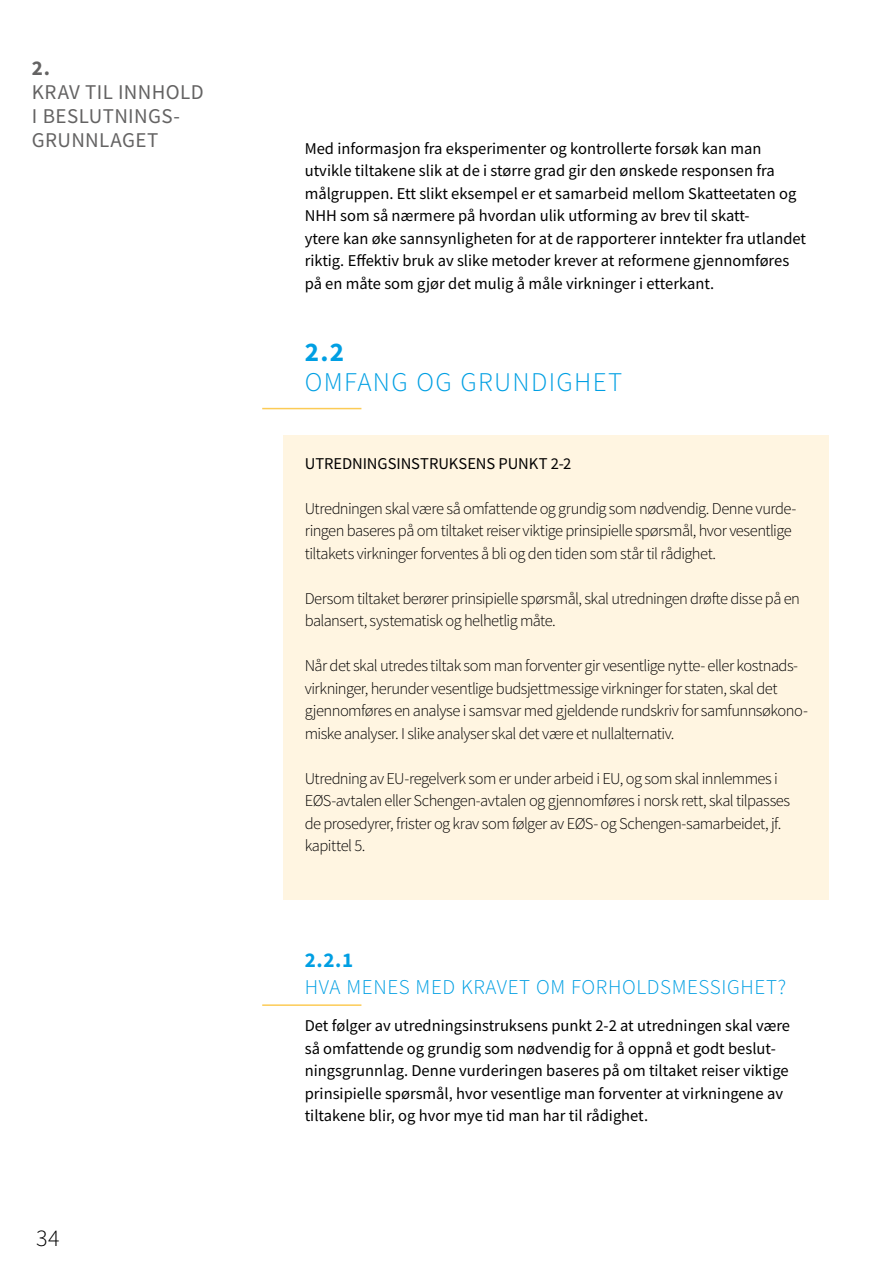
<style>
.page{position:relative;width:893px;height:1263px;background:#fff}
.page>*{position:absolute;margin:0;border:0;box-sizing:border-box;transform-origin:0 0}
.t1{font:300 27px "Source Sans Pro";letter-spacing:.05em;color:#009fe3}
.t2{font:700 27px "Source Sans Pro";color:#009fe3}
.t3{font:300 24px "Source Sans Pro";color:#000}
.t4{font:21px/24px "Source Sans Pro";letter-spacing:.015em;color:#646363}
.t5{font:300 21px "Source Sans Pro";letter-spacing:.03em;color:#009fe3}
.t6{font:700 21px "Source Sans Pro";color:#009fe3}
.t7{font:700 21px "Source Sans Pro";color:#646363}
.t8{font:300 16.5px/22.5px "Source Sans Pro";letter-spacing:-.035em;color:#000}
.t9{font:16.5px/22.5px "Source Sans Pro";color:#000}
</style>
<div class="page">
<hr style="left:262px;top:408px;width:99px;height:1px;background:#fccb56">
<div style="left:283px;top:435px;width:546px;height:59px;background:#fff5e1"></div>
<div style="left:283px;top:480px;width:546px;height:104px;background:#fff5e1"></div>
<div style="left:283px;top:570px;width:546px;height:82px;background:#fff5e1"></div>
<div style="left:283px;top:638px;width:546px;height:126px;background:#fff5e1"></div>
<div style="left:283px;top:750px;width:546px;height:127px;background:#fff5e1"></div>
<div style="left:283px;top:840px;width:546px;height:59px;background:#fff5e1"></div>
<hr style="left:262px;top:1004px;width:99px;height:2px;background:#fccb56">
<p class="t7" style="left:32px;top:54px;width:20px">2.</p>
<p class="t4" style="left:32px;top:80px;width:173px">KRAV TIL INNHOLD<br>I BESLUTNINGS-<br>GRUNNLAGET</p>
<h2 class="t3" style="left:36px;top:1223px;width:25px">34</h2>
<p class="t9" style="left:305px;top:137px;width:503px">Med informasjon fra eksperimenter og kontrollerte forsøk kan man utvikle tiltakene slik at de i større grad gir den ønskede responsen fra målgruppen. Ett slikt eksempel er et samarbeid mellom Skatteetaten og NHH som så nærmere på hvordan ulik utforming av brev til skatt-<br>ytere kan øke sannsynligheten for at de rapporterer inntekter fra utlandet riktig. Effektiv bruk av slike metoder krever at reformene gjennomføres på en måte som gjør det mulig å måle virkninger i etterkant.</p>
<h1 class="t2" style="left:305px;top:334px;width:41px">2.2</h1>
<h1 class="t1" style="left:305px;top:365px;width:319px">OMFANG OG GRUNDIGHET</h1>
<p class="t9" style="left:305px;top:452px;width:268px">UTREDNINGSINSTRUKSENS PUNKT 2-2</p>
<p class="t8" style="left:305px;top:497px;width:493px">Utredningen skal være så omfattende og grundig som nødvendig. Denne vurde&shy;ringen baseres på om tiltaket reiser viktige prinsipielle spørsmål, hvor vesentlige tiltakets virkninger forventes å bli og den tiden som står til rådighet.</p>
<p class="t8" style="left:305px;top:587px;width:497px">Dersom tiltaket berører prinsipielle spørsmål, skal utredningen drøfte disse på en balansert, systematisk og helhetlig måte.</p>
<p class="t8" style="left:305px;top:655px;width:505px">Når det skal utredes tiltak som man forventer gir vesentlige nytte- eller kostnads&shy;virkninger, herunder vesentlige budsjettmessige virkninger for staten, skal det gjennomføres en analyse i samsvar med gjeldende rundskriv for samfunnsøkono&shy;miske analyser. I slike analyser skal det være et nullalternativ.</p>
<p class="t8" style="left:305px;top:767px;width:487px">Utredning av EU-regelverk som er under arbeid i EU, og som skal innlemmes i EØS-avtalen eller Schengen-avtalen og gjennomføres i norsk rett, skal tilpasses de prosedyrer, frister og krav som følger av EØS- og Schengen-samarbeidet, jf. kapittel 5.</p>
<p class="t6" style="left:305px;top:946px;width:50px">2.2.1</p>
<p class="t5" style="left:305px;top:974px;width:483px">HVA MENES MED KRAVET OM FORHOLDSMESSIGHET?</p>
<p class="t9" style="left:305px;top:1014px;width:487px">Det følger av utredningsinstruksens punkt 2-2 at utredningen skal være så omfattende og grundig som nødvendig for å oppnå et godt beslut&shy;ningsgrunnlag. Denne vurderingen baseres på om tiltaket reiser viktige prinsipielle spørsmål, hvor vesentlige man forventer at virkningene av tiltakene blir, og hvor mye tid man har til rådighet.</p>
</div>
